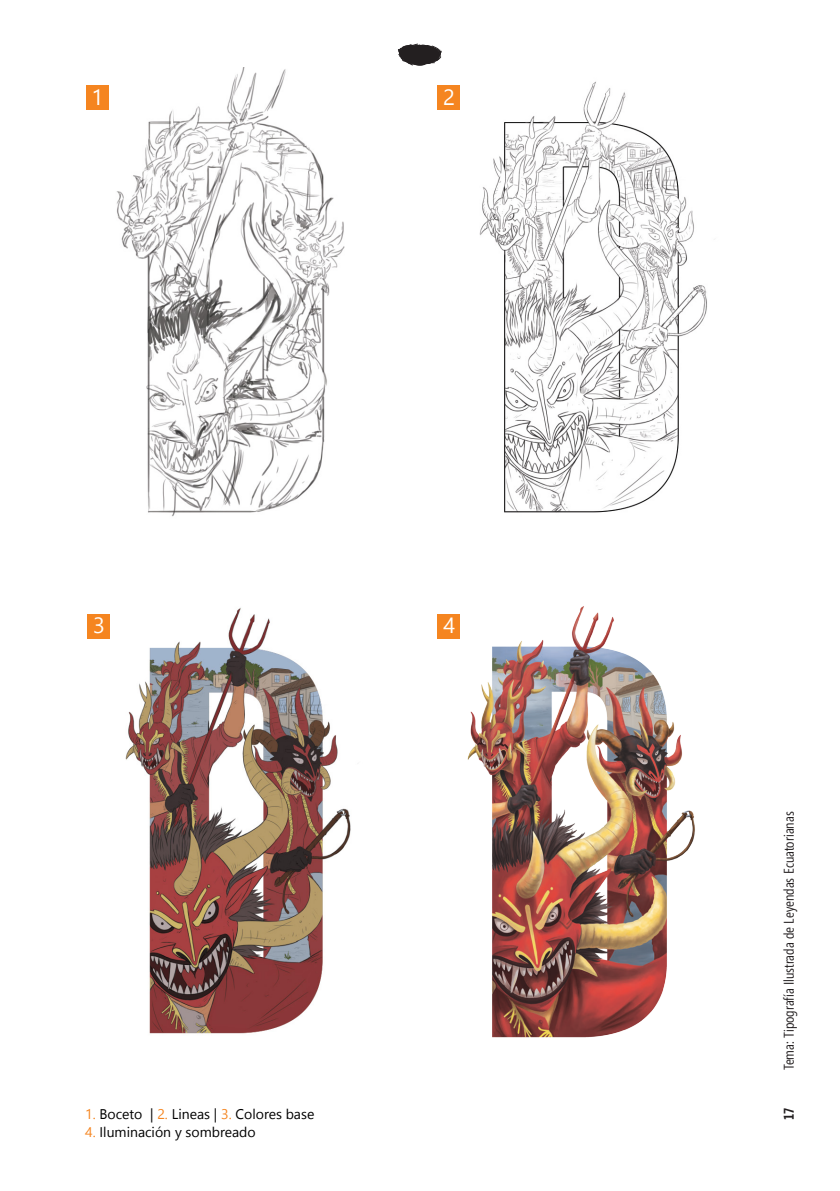
<style>
.page{position:relative;width:840px;height:1191px;background:#fff}
.page>*{position:absolute;margin:0;border:0;box-sizing:border-box;transform-origin:0 0}
.t1{font:22px "Segoe UI";color:#fff}
.t2{font:14px "Segoe UI";color:#000}
.t3{font:14px "Segoe Condensed";color:#231f20}
.t4{font:700 14px "Segoe Condensed";color:#231f20}
.s1{color:#f58520}
</style>
<div class="page">
<svg style="left:398px;top:44px;width:44px;height:21px"></svg>
<img style="left:108px;top:68px;width:237px;height:449px">
<img style="left:479px;top:81px;width:228px;height:432px">
<img style="left:87px;top:607px;width:264px;height:427px">
<img style="left:437px;top:606px;width:258px;height:432px">
<div style="left:86px;top:85px;width:22px;height:25px;background:#f58520"></div>
<div style="left:437px;top:85px;width:23px;height:25px;background:#f58520"></div>
<div style="left:87px;top:613px;width:22px;height:25px;background:#f58520"></div>
<div style="left:437px;top:613px;width:22px;height:25px;background:#f58520"></div>
<p class="t1" style="left:91px;top:79px;width:13px">1</p>
<p class="t1" style="left:443px;top:79px;width:13px">2</p>
<p class="t1" style="left:93px;top:608px;width:13px">3</p>
<p class="t1" style="left:443px;top:608px;width:13px">4</p>
<p class="t2" style="left:85px;top:1102px;width:230px"><span class="s1">1.</span> Boceto | <span class="s1">2.</span> Lineas | <span class="s1">3.</span> Colores base</p>
<p class="t2" style="left:85px;top:1120px;width:172px"><span class="s1">4.</span> Iluminación y sombreado</p>
<p class="t3" style="left:779px;top:1070px;width:260px;rotate:-90deg">Tema: Tipografía Ilustrada de Leyendas Ecuatorianas</p>
<p class="t4" style="left:779px;top:1120px;width:14px;rotate:-90deg">17</p>
</div>
